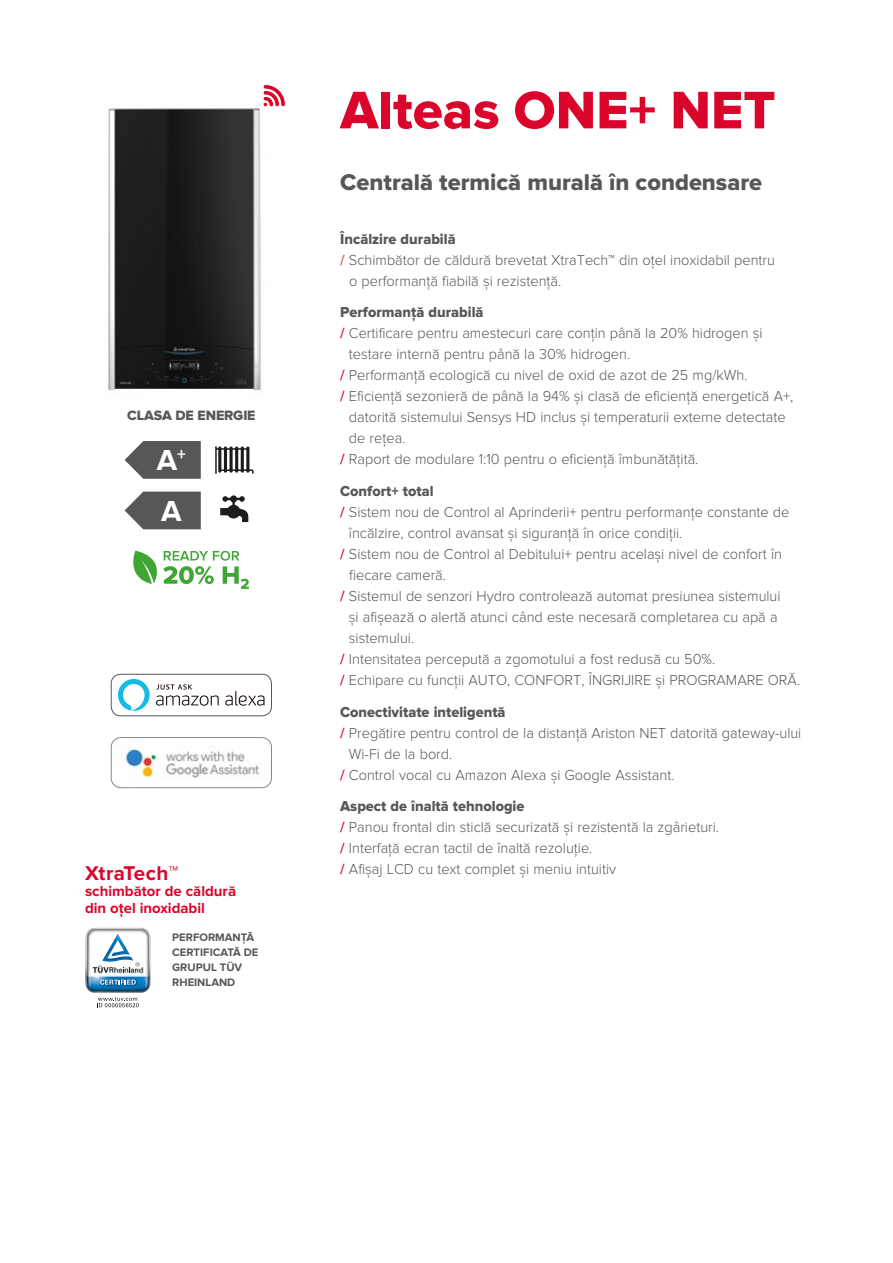
<style>
.page{position:relative;width:893px;height:1263px;background:#fff}
.page>*{position:absolute;margin:0;border:0;box-sizing:border-box;transform-origin:0 0}
.t1{font:54.9px "Proxima Nova Extrabld";color:#db052c}
.t2{font:700 30px/50.6px "Proxima Nova";color:#fff}
.t3{font:23.7px "Proxima Nova Extrabld";color:#575756}
.t4{font:700 20.7px "Proxima Nova";letter-spacing:.02em;color:#db052c}
.t5{font:300 15px/21px "Proxima Nova";color:#575756}
.t6{font:15px "Proxima Nova Extrabld";color:#575756}
.t7{font:700 15px/16.8px "Proxima Nova";color:#db052c}
.t8{font:14.1px "Proxima Nova Extrabld";letter-spacing:-.01em;color:#575756}
.t9{font:700 11.25px/15px "Proxima Nova";color:#575756}
.s1{font-weight:300}
.s2{font-weight:600;color:#e34e4b}
.s3{font-weight:600;color:#db052c}
</style>
<div class="page">
<img style="left:108px;top:103px;width:163px;height:288px">
<svg style="left:125px;top:441px;width:76px;height:38px;background:#6c6c6b"></svg>
<svg style="left:125px;top:492px;width:76px;height:37px;background:#6a6a69"></svg>
<svg style="left:215px;top:446px;width:39px;height:28px"></svg>
<svg style="left:220px;top:495px;width:28px;height:27px"></svg>
<svg style="left:85px;top:927px;width:66px;height:80px"></svg>
<img style="left:111px;top:739px;width:159px;height:49px">
<div style="left:111px;top:737px;width:161px;height:51px;border:1px solid #878787;border-radius:10px"></div>
<svg style="left:156px;top:695px;width:63px;height:11px"></svg>
<svg style="left:225px;top:691px;width:40px;height:15px"></svg>
<svg style="left:156px;top:684px;width:36px;height:5px"></svg>
<svg style="left:118px;top:679px;width:32px;height:32px"></svg>
<div style="left:111px;top:674px;width:161px;height:42px;border:1px solid #575756;border-radius:10px"></div>
<svg style="left:264px;top:85px;width:21px;height:21px"></svg>
<svg style="left:133px;top:551px;width:116px;height:38px"></svg>
<p class="t8" style="left:127px;top:407px;width:130px">CLASA DE ENERGIE</p>
<h2 class="t2" style="left:157px;top:436px;width:31px">A<sup>+<br></sup>A</h2>
<h3 class="t4" style="left:85px;top:861px;width:95px">XtraTech<span class="s1">™</span></h3>
<p class="t7" style="left:85px;top:883px;width:153px">schimbător de căldură din oțel inoxidabil</p>
<p class="t9" style="left:172px;top:930px;width:88px">PERFORMANȚĂ<br>CERTIFICATĂ DE<br>GRUPUL TÜV<br>RHEINLAND</p>
<h1 class="t1" style="left:340px;top:78px;width:437px">Alteas ONE+ NET</h1>
<h3 class="t3" style="left:340px;top:168px;width:424px">Centrală termică murală în condensare</h3>
<p class="t6" style="left:340px;top:230px;width:117px">Încălzire durabilă</p>
<p class="t5" style="left:349px;top:249px;width:427px;text-indent:-9px"><span class="s2">/</span> Schimbător de căldură brevetat XtraTech™ din oțel inoxidabil pentru o performanță fiabilă și rezistență.</p>
<p class="t6" style="left:340px;top:304px;width:145px">Performanță durabilă</p>
<p class="t5" style="left:340px;top:323px;width:424px"><span class="s3">/</span> Certificare pentru amestecuri care conțin până la 20% hidrogen și</p>
<p class="t5" style="left:349px;top:344px;width:283px">testare internă pentru până la 30% hidrogen.</p>
<p class="t5" style="left:340px;top:365px;width:409px"><span class="s3">/</span> Performanță ecologică cu nivel de oxid de azot de 25 mg/kWh.</p>
<p class="t5" style="left:340px;top:386px;width:455px"><span class="s3">/</span> Eficiență sezonieră de până la 94% și clasă de eficiență energetică A+,</p>
<p class="t5" style="left:349px;top:407px;width:438px">datorită sistemului Sensys HD inclus și temperaturii externe detectate</p>
<p class="t5" style="left:349px;top:428px;width:58px">de rețea.</p>
<p class="t5" style="left:340px;top:449px;width:360px"><span class="s3">/</span> Raport de modulare 1:10 pentru o eficiență îmbunătățită.</p>
<p class="t6" style="left:340px;top:482px;width:95px">Confort+ total</p>
<p class="t5" style="left:340px;top:502px;width:451px"><span class="s3">/</span> Sistem nou de Control al Aprinderii+ pentru performanțe constante de</p>
<p class="t5" style="left:349px;top:523px;width:335px">încălzire, control avansat și siguranță în orice condiții.</p>
<p class="t5" style="left:340px;top:544px;width:443px"><span class="s3">/</span> Sistem nou de Control al Debitului+ pentru același nivel de confort în</p>
<p class="t5" style="left:349px;top:565px;width:98px">fiecare cameră.</p>
<p class="t5" style="left:340px;top:586px;width:442px"><span class="s3">/</span> Sistemul de senzori Hydro controlează automat presiunea sistemului</p>
<p class="t5" style="left:349px;top:607px;width:430px">și afișează o alertă atunci când este necesară completarea cu apă a</p>
<p class="t5" style="left:349px;top:628px;width:67px">sistemului.</p>
<p class="t5" style="left:340px;top:649px;width:377px"><span class="s3">/</span> Intensitatea percepută a zgomotului a fost redusă cu 50%.</p>
<p class="t5" style="left:340px;top:670px;width:461px"><span class="s3">/</span> Echipare cu funcții AUTO, CONFORT, ÎNGRIJIRE și PROGRAMARE ORĂ.</p>
<p class="t6" style="left:340px;top:703px;width:167px">Conectivitate inteligentă</p>
<p class="t5" style="left:340px;top:722px;width:463px"><span class="s3">/</span> Pregătire pentru control de la distanță Ariston NET datorită gateway-ului</p>
<p class="t5" style="left:349px;top:743px;width:105px">Wi-Fi de la bord.</p>
<p class="t5" style="left:340px;top:764px;width:336px"><span class="s3">/</span> Control vocal cu Amazon Alexa și Google Assistant.</p>
<p class="t6" style="left:340px;top:798px;width:186px">Aspect de înaltă tehnologie</p>
<p class="t5" style="left:340px;top:817px;width:380px"><span class="s3">/</span> Panou frontal din sticlă securizată și rezistentă la zgârieturi. <span class="s3">/</span> Interfață ecran tactil de înaltă rezoluție.<br><span class="s3">/</span> Afișaj LCD cu text complet și meniu intuitiv</p>
</div>
